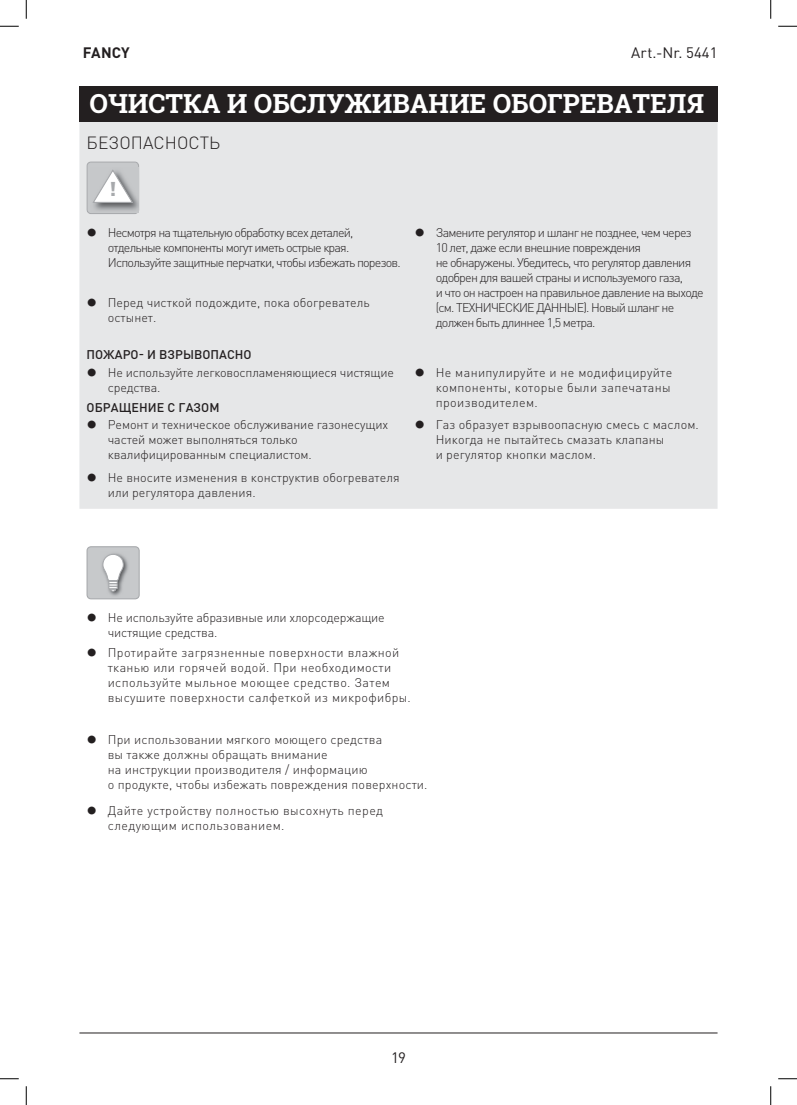
<style>
.page{position:relative;width:797px;height:1105px;background:#fff}
.page>*{position:absolute;margin:0;border:0;box-sizing:border-box;transform-origin:0 0}
.t1{font:700 26.25px "Roboto Slab";color:#fff}
.t2{font:900 19.75px "DIN Pro";color:#a7a9ac}
.t3{font:300 17.5px "DIN Pro";color:#231f20}
.t4{font:15px "DIN Pro";color:#231f20}
.t5{font:700 15px "DIN Pro";color:#231f20}
.t6{font:300 12.5px/15px "DIN Pro";letter-spacing:.005em;color:#231f20}
.t7{font:300 12.5px/15px "DIN Pro";letter-spacing:-.06em;color:#231f20}
.t8{font:300 12.5px/15px "DIN Pro";letter-spacing:.03em;color:#231f20}
.t9{font:300 12.5px/15px "DIN Pro";letter-spacing:-.065em;color:#231f20}
.t10{font:300 12.5px/15px "DIN Pro";letter-spacing:-.015em;color:#231f20}
.t11{font:300 12.5px/15px "DIN Pro";letter-spacing:.035em;color:#231f20}
.t12{font:500 12.5px "DIN Pro";letter-spacing:.005em;color:#231f20}
.s1{font-family:"PF Din Text Cond Pro"}
</style>
<div class="page">
<div style="left:79px;top:122px;width:638px;height:387px;background:#e6e7e8"></div>
<hr style="left:79px;top:1032px;width:638px;height:1px;background:#231f20">
<div style="left:79px;top:86px;width:638px;height:35px;background:#231f20"></div>
<svg style="left:86px;top:161px;width:53px;height:53px"></svg>
<svg style="left:86px;top:546px;width:54px;height:53px;background:#c7c9cb"></svg>
<svg style="left:0;top:25px;width:19px;height:2px"></svg>
<svg style="left:778px;top:25px;width:19px;height:2px"></svg>
<svg style="left:0;top:1078px;width:19px;height:1px"></svg>
<svg style="left:778px;top:1078px;width:19px;height:1px"></svg>
<svg style="left:25px;top:0;width:2px;height:19px"></svg>
<svg style="left:25px;top:1086px;width:2px;height:19px"></svg>
<svg style="left:770px;top:0;width:1px;height:19px"></svg>
<svg style="left:770px;top:1086px;width:1px;height:19px"></svg>
<p class="t5" style="left:83px;top:42px;width:48px">FANCY</p>
<p class="t4" style="left:631px;top:42px;width:88px">Art.-Nr. 5441</p>
<h1 class="t1" style="left:90px;top:85px;width:616px">ОЧИСТКА И ОБСЛУЖИВАНИЕ ОБОГРЕВАТЕЛЯ</h1>
<h3 class="t3" style="left:86px;top:131px;width:135px">БЕЗОПАСНОСТЬ</h3>
<h2 class="t2" style="left:109px;top:175px;width:9px">!</h2>
<p class="t9" style="left:108px;top:224px;width:294px;text-indent:-21px"><span class="s1">●</span> Несмотря на тщательную обработку всех деталей, отдельные компоненты могут иметь острые края.<br>Используйте защитные перчатки, чтобы избежать порезов.</p>
<p class="t6" style="left:108px;top:294px;width:263px;text-indent:-21px"><span class="s1">●</span> Перед чисткой подождите, пока обогреватель остынет.</p>
<p class="t12" style="left:86px;top:345px;width:167px">ПОЖАРО- И ВЗРЫВОПАСНО</p>
<p class="t10" style="left:108px;top:364px;width:288px;text-indent:-21px"><span class="s1">●</span> Не используйте легковоспламеняющиеся чистящие средства.</p>
<p class="t12" style="left:86px;top:397px;width:135px">ОБРАЩЕНИЕ С ГАЗОМ</p>
<p class="t6" style="left:108px;top:417px;width:282px;text-indent:-21px"><span class="s1">●</span> Ремонт и техническое обслуживание газонесущих частей может выполняться только квалифицированным специалистом.</p>
<p class="t6" style="left:108px;top:469px;width:293px;text-indent:-21px"><span class="s1">●</span> Не вносите изменения в конструктив обогревателя или регулятора давления.</p>
<p class="t7" style="left:436px;top:224px;width:269px;text-indent:-21px"><span class="s1">●</span> Замените регулятор и шланг не позднее, чем через 10 лет, даже если внешние повреждения<br>не обнаружены. Убедитесь, что регулятор давления одобрен для вашей страны и используемого газа,<br>и что он настроен на правильное давление на выходе (см. ТЕХНИЧЕСКИЕ ДАННЫЕ). Новый шланг не должен быть длиннее 1,5 метра.</p>
<p class="t8" style="left:436px;top:364px;width:238px;text-indent:-21px"><span class="s1">●</span> Не манипулируйте и не модифицируйте компоненты, которые были запечатаны производителем.</p>
<p class="t6" style="left:436px;top:417px;width:265px;text-indent:-21px"><span class="s1">●</span> Газ образует взрывоопасную смесь с маслом.<br>Никогда не пытайтесь смазать клапаны<br>и регулятор кнопки маслом.</p>
<p class="t10" style="left:108px;top:609px;width:278px;text-indent:-21px"><span class="s1">●</span> Не используйте абразивные или хлорсодержащие чистящие средства.</p>
<p class="t8" style="left:108px;top:644px;width:304px;text-indent:-21px"><span class="s1">●</span> Протирайте загрязненные поверхности влажной тканью или горячей водой. При необходимости используйте мыльное моющее средство. Затем высушите поверхности салфеткой из микрофибры.</p>
<p class="t6" style="left:108px;top:732px;width:321px;text-indent:-21px"><span class="s1">●</span> При использовании мягкого моющего средства<br>вы также должны обращать внимание<br>на инструкции производителя / информацию<br>о продукте, чтобы избежать повреждения поверхности.</p>
<p class="t11" style="left:108px;top:802px;width:277px;text-indent:-21px"><span class="s1">●</span> Дайте устройству полностью высохнуть перед следующим использованием.</p>
<p class="t4" style="left:391px;top:1047px;width:16px">19</p>
</div>
